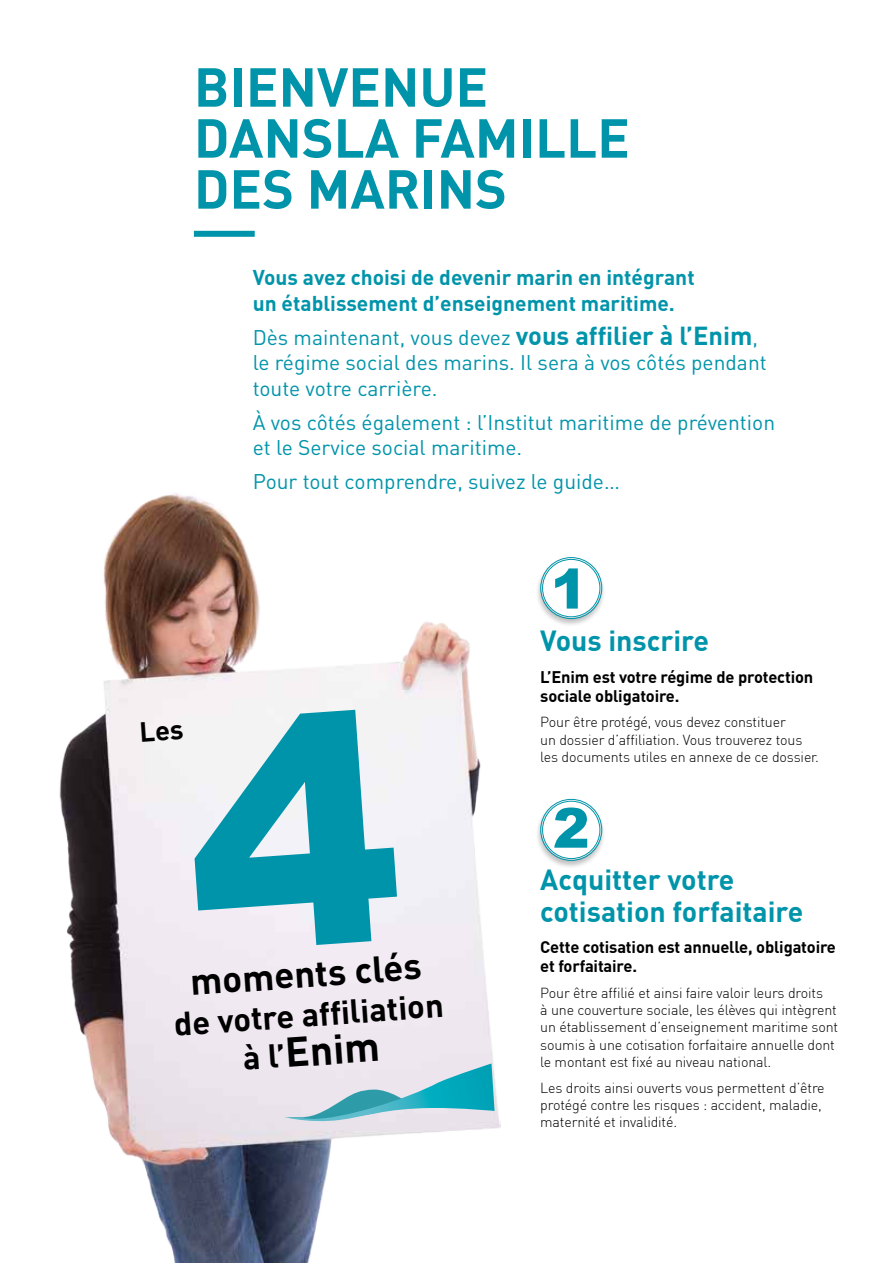
<style>
.page{position:relative;width:893px;height:1263px;background:#fff}
.page>*{position:absolute;margin:0;border:0;box-sizing:border-box;transform-origin:0 0}
.t1{font:900 55.2px "Arial";color:#0094aa}
.t2{font:700 54px/51px "DIN Pro";color:#0094aa}
.t3{font:700 40.65px "DIN Pro";color:#000}
.t4{font:700 36.6px "DIN Pro";color:#000}
.t5{font:700 32.7px "DIN Pro";color:#000}
.t6{font:700 28.5px/31.5px "DIN Pro";color:#0094aa}
.t7{font:21px/25.5px "DIN";color:#0094aa}
.t8{font:700 21px/25.5px "DIN Pro";color:#0094aa}
.t9{font:700 16.5px/18.8px "DIN Pro";letter-spacing:-.01em;color:#000}
.t10{font:300 14.25px/17.2px "DIN Pro";letter-spacing:-.01em;color:#000}
.s1{font-family:"DIN Pro";font-weight:700;font-size:25.5px}
.s2{font-size:32.7px}
</style>
<div class="page">
<div style="left:535px;top:557px;width:71px;height:71px;background:#000;opacity:.25"></div>
<div style="left:542px;top:558px;width:59px;height:60px;background:#fff;border-radius:50%"></div>
<div style="left:540px;top:557px;width:62px;height:62px;border:1px solid #0094aa;border-radius:50%"></div>
<div style="left:542px;top:559px;width:58px;height:58px;border:1px solid #0094aa;border-radius:50%"></div>
<div style="left:535px;top:798px;width:71px;height:72px;background:#000;opacity:.25"></div>
<div style="left:542px;top:800px;width:59px;height:59px;background:#fff;border-radius:50%"></div>
<div style="left:540px;top:799px;width:62px;height:62px;border:1px solid #0094aa;border-radius:50%"></div>
<div style="left:542px;top:801px;width:58px;height:58px;border:1px solid #0094aa;border-radius:50%"></div>
<img style="left:59px;top:493px;width:441px;height:770px">
<svg style="left:284px;top:1063px;width:211px;height:60px;background:#a3cfda"></svg>
<div style="left:194px;top:231px;width:61px;height:6px;background:#0094aa"></div>
<div style="left:185px;top:708px;width:215px;height:245px;background:#f3f2f6"></div>
<svg style="left:141px;top:722px;width:42px;height:20px"></svg>
<h2 class="t2" style="left:194px;top:60px;width:437px">BIENVENUE<br>DANSLA FAMILLE<br>DES MARINS</h2>
<h3 class="t8" style="left:253px;top:264px;width:444px">Vous avez choisi de devenir marin en intégrant un établissement d’enseignement maritime.</h3>
<h3 class="t7" style="left:253px;top:324px;width:516px">Dès maintenant, vous devez <span class="s1">vous affilier à l’Enim</span>, le régime social des marins. Il sera à vos côtés pendant toute votre carrière.</h3>
<h3 class="t7" style="left:253px;top:409px;width:524px">À vos côtés également : l’Institut maritime de prévention et le Service social maritime.</h3>
<h3 class="t7" style="left:253px;top:468px;width:369px">Pour tout comprendre, suivez le guide…</h3>
<h1 class="t1" style="left:551px;top:549px;width:38px">1</h1>
<h3 class="t6" style="left:540px;top:624px;width:170px">Vous inscrire</h3>
<p class="t9" style="left:540px;top:667px;width:275px">L’Enim est votre régime de protection sociale obligatoire.</p>
<p class="t10" style="left:540px;top:713px;width:280px">Pour être protégé, vous devez constituer<br>un dossier d’affiliation. Vous trouverez tous les documents utiles en annexe de ce dossier.</p>
<h3 class="t4" style="left:189px;top:958px;width:233px;rotate:-4deg">moments clés</h3>
<h3 class="t5" style="left:172px;top:1002px;width:272px;rotate:-4deg">de votre affi liation</h3>
<h3 class="t3" style="left:241px;top:1029px;width:139px;rotate:-4deg"><span class="s2">à l’</span>Enim</h3>
<h1 class="t1" style="left:553px;top:788px;width:38px">2</h1>
<h3 class="t6" style="left:540px;top:863px;width:265px">Acquitter votre cotisation forfaitaire</h3>
<p class="t9" style="left:540px;top:937px;width:297px">Cette cotisation est annuelle, obligatoire et forfaitaire.</p>
<p class="t10" style="left:540px;top:984px;width:299px">Pour être affilié et ainsi faire valoir leurs droits<br>à une couverture sociale, les élèves qui intègrent un établissement d’enseignement maritime sont soumis à une cotisation forfaitaire annuelle dont le montant est fixé au niveau national.</p>
<p class="t10" style="left:540px;top:1079px;width:286px">Les droits ainsi ouverts vous permettent d’être protégé contre les risques : accident, maladie, maternité et invalidité.</p>
</div>
